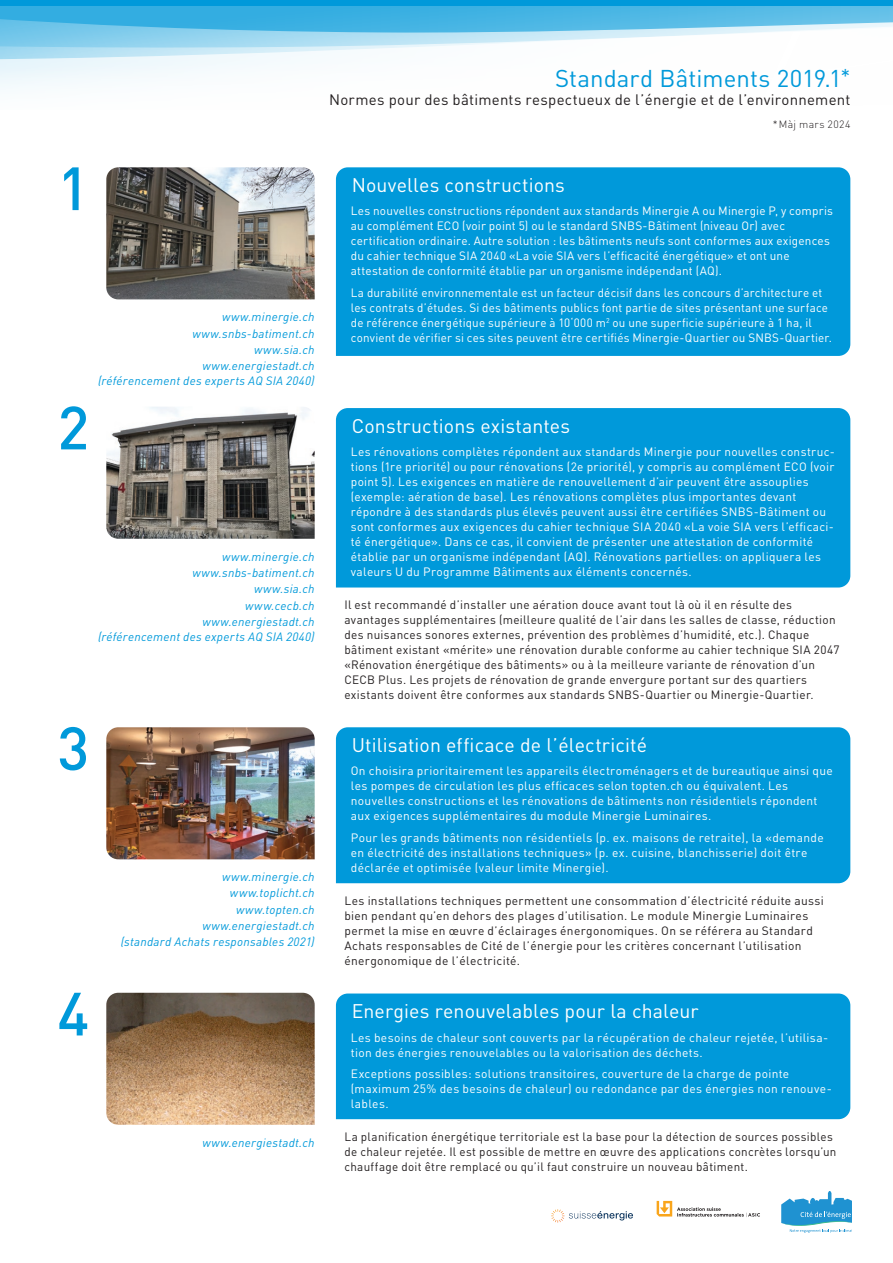
<style>
.page{position:relative;width:893px;height:1263px;background:#fff}
.page>*{position:absolute;margin:0;border:0;box-sizing:border-box;transform-origin:0 0}
.t1{font:500 60px "DIN Pro";color:#0099da}
.t2{font:24px "DIN Pro";color:#0099da}
.t3{font:19.5px "DIN Pro";letter-spacing:.005em;color:#fff}
.t4{font:15px "DIN Pro";letter-spacing:.015em;color:#231f20}
.t5{font:12px/15px "DIN Pro";letter-spacing:.025em;color:#fff}
.t6{font:12px/15px "DIN Pro";letter-spacing:.025em;color:#231f20}
.t7{font:italic 12px/15px "DIN Pro";letter-spacing:.025em;color:#0099da;text-align:right}
.t8{font:300 10.5px "DIN Pro";letter-spacing:.035em;color:#231f20}
.s1{font-size:21px}
</style>
<div class="page">
<svg style="left:0;top:0;width:893px;height:7px;background:#099cdb"></svg>
<svg style="left:0;top:8px;width:893px;height:24px;background:#56bbe5"></svg>
<svg style="left:0;top:32px;width:761px;height:56px"></svg>
<svg style="left:551px;top:1209px;width:82px;height:13px"></svg>
<svg style="left:657px;top:1201px;width:103px;height:16px"></svg>
<div style="left:336px;top:167px;width:514px;height:189px;background:#0099da"></div>
<div style="left:336px;top:727px;width:514px;height:156px;background:#0099da"></div>
<div style="left:336px;top:993px;width:514px;height:126px;background:#0099da"></div>
<div style="left:336px;top:408px;width:514px;height:179px;background:#0099da"></div>
<img style="left:106px;top:167px;width:209px;height:132px">
<img style="left:106px;top:407px;width:209px;height:132px">
<img style="left:106px;top:727px;width:209px;height:132px">
<img style="left:106px;top:993px;width:209px;height:132px">
<svg style="left:781px;top:1191px;width:70px;height:42px"></svg>
<p class="t1" style="left:57px;top:148px;width:33px">1</p>
<p class="t1" style="left:57px;top:387px;width:33px">2</p>
<p class="t7" style="left:222px;top:309px;width:94px">www.minergie.ch</p>
<p class="t7" style="left:192px;top:326px;width:124px">www.snbs-batiment.ch</p>
<p class="t7" style="left:254px;top:342px;width:62px">www.sia.ch</p>
<p class="t7" style="left:98px;top:358px;width:218px">www.energiestadt.ch<br>(référencement des experts AQ SIA 2040)</p>
<p class="t7" style="left:222px;top:549px;width:94px">www.minergie.ch</p>
<p class="t7" style="left:192px;top:565px;width:124px">www.snbs-batiment.ch</p>
<p class="t7" style="left:254px;top:581px;width:62px">www.sia.ch</p>
<p class="t7" style="left:245px;top:597px;width:71px">www.cecb.ch</p>
<p class="t7" style="left:98px;top:614px;width:218px">www.energiestadt.ch<br>(référencement des experts AQ SIA 2040)</p>
<p class="t1" style="left:57px;top:708px;width:33px">3</p>
<p class="t1" style="left:57px;top:973px;width:33px">4</p>
<p class="t7" style="left:222px;top:869px;width:94px">www.minergie.ch</p>
<p class="t7" style="left:230px;top:885px;width:86px">www.toplicht.ch</p>
<p class="t7" style="left:236px;top:901px;width:80px">www.topten.ch</p>
<p class="t7" style="left:202px;top:918px;width:114px">www.energiestadt.ch</p>
<p class="t7" style="left:121px;top:934px;width:195px">(standard Achats responsables 2021)</p>
<p class="t7" style="left:202px;top:1135px;width:114px">www.energiestadt.ch</p>
<h2 class="t2" style="left:555px;top:62px;width:297px">Standard Bâtiments 2019.1<span class="s1">*</span></h2>
<p class="t4" style="left:329px;top:90px;width:523px">Normes pour des bâtiments respectueux de l’énergie et de l’environnement</p>
<p class="t8" style="left:773px;top:118px;width:79px">*Màj mars 2024</p>
<p class="t3" style="left:352px;top:172px;width:215px">Nouvelles constructions</p>
<p class="t5" style="left:351px;top:203px;width:484px">Les nouvelles constructions répondent aux standards Minergie A ou Minergie P, y compris au complément ECO (voir point 5) ou le standard SNBS-Bâtiment (niveau Or) avec certification ordinaire. Autre solution : les bâtiments neufs sont conformes aux exigences du cahier technique SIA 2040 «La voie SIA vers l’efficacité énergétique» et ont une attestation de conformité établie par un organisme indépendant (AQ).</p>
<p class="t5" style="left:351px;top:284px;width:483px">La durabilité environnementale est un facteur décisif dans les concours d’architecture et les contrats d’études. Si des bâtiments publics font partie de sites présentant une surface de référence énergétique supérieure à 10‘000 m<sup>2</sup> ou une superficie supérieure à 1 ha, il convient de vérifier si ces sites peuvent être certifiés Minergie-Quartier ou SNBS-Quartier.</p>
<p class="t3" style="left:352px;top:412px;width:220px">Constructions existantes</p>
<p class="t5" style="left:351px;top:444px;width:486px">Les rénovations complètes répondent aux standards Minergie pour nouvelles construc&shy;tions (1re priorité) ou pour rénovations (2e priorité), y compris au complément ECO (voir point 5). Les exigences en matière de renouvellement d’air peuvent être assouplies (exemple: aération de base). Les rénovations complètes plus importantes devant répondre à des standards plus élevés peuvent aussi être certifiées SNBS-Bâtiment ou sont conformes aux exigences du cahier technique SIA 2040 «La voie SIA vers l’efficaci&shy;té énergétique». Dans ce cas, il convient de présenter une attestation de conformité établie par un organisme indépendant (AQ). Rénovations partielles: on appliquera les valeurs U du Programme Bâtiments aux éléments concernés.</p>
<p class="t6" style="left:344px;top:597px;width:496px">Il est recommandé d’installer une aération douce avant tout là où il en résulte des avantages supplémentaires (meilleure qualité de l’air dans les salles de classe, réduction des nuisances sonores externes, prévention des problèmes d’humidité, etc.). Chaque bâtiment existant «mérite» une rénovation durable conforme au cahier technique SIA 2047 «Rénovation énergétique des bâtiments» ou à la meilleure variante de rénovation d’un CECB Plus. Les projets de rénovation de grande envergure portant sur des quartiers existants doivent être conformes aux standards SNBS-Quartier ou Minergie-Quartier.</p>
<p class="t3" style="left:352px;top:731px;width:297px">Utilisation efficace de l’électricité</p>
<p class="t5" style="left:351px;top:763px;width:483px">On choisira prioritairement les appareils électroménagers et de bureautique ainsi que les pompes de circulation les plus efficaces selon topten.ch ou équivalent. Les nouvelles constructions et les rénovations de bâtiments non résidentiels répondent aux exigences supplémentaires du module Minergie Luminaires.</p>
<p class="t5" style="left:351px;top:829px;width:474px">Pour les grands bâtiments non résidentiels (p. ex. maisons de retraite), la «demande en électricité des installations techniques» (p. ex. cuisine, blanchisserie) doit être déclarée et optimisée (valeur limite Minergie).</p>
<p class="t6" style="left:344px;top:893px;width:481px">Les installations techniques permettent une consommation d’électricité réduite aussi bien pendant qu’en dehors des plages d’utilisation. Le module Minergie Luminaires permet la mise en œuvre d’éclairages énergonomiques. On se référera au Standard Achats responsables de Cité de l’énergie pour les critères concernant l’utilisation énergonomique de l’électricité.</p>
<p class="t3" style="left:352px;top:998px;width:348px">Energies renouvelables pour la chaleur</p>
<p class="t5" style="left:351px;top:1029px;width:479px">Les besoins de chaleur sont couverts par la récupération de chaleur rejetée, l’utilisa&shy;tion des énergies renouvelables ou la valorisation des déchets.</p>
<p class="t5" style="left:351px;top:1066px;width:482px">Exceptions possibles: solutions transitoires, couverture de la charge de pointe (maximum 25% des besoins de chaleur) ou redondance par des énergies non renouve&shy;lables.</p>
<p class="t6" style="left:344px;top:1128px;width:494px">La planification énergétique territoriale est la base pour la détection de sources possibles de chaleur rejetée. Il est possible de mettre en œuvre des applications concrètes lorsqu’un chauffage doit être remplacé ou qu’il faut construire un nouveau bâtiment.</p>
</div>
